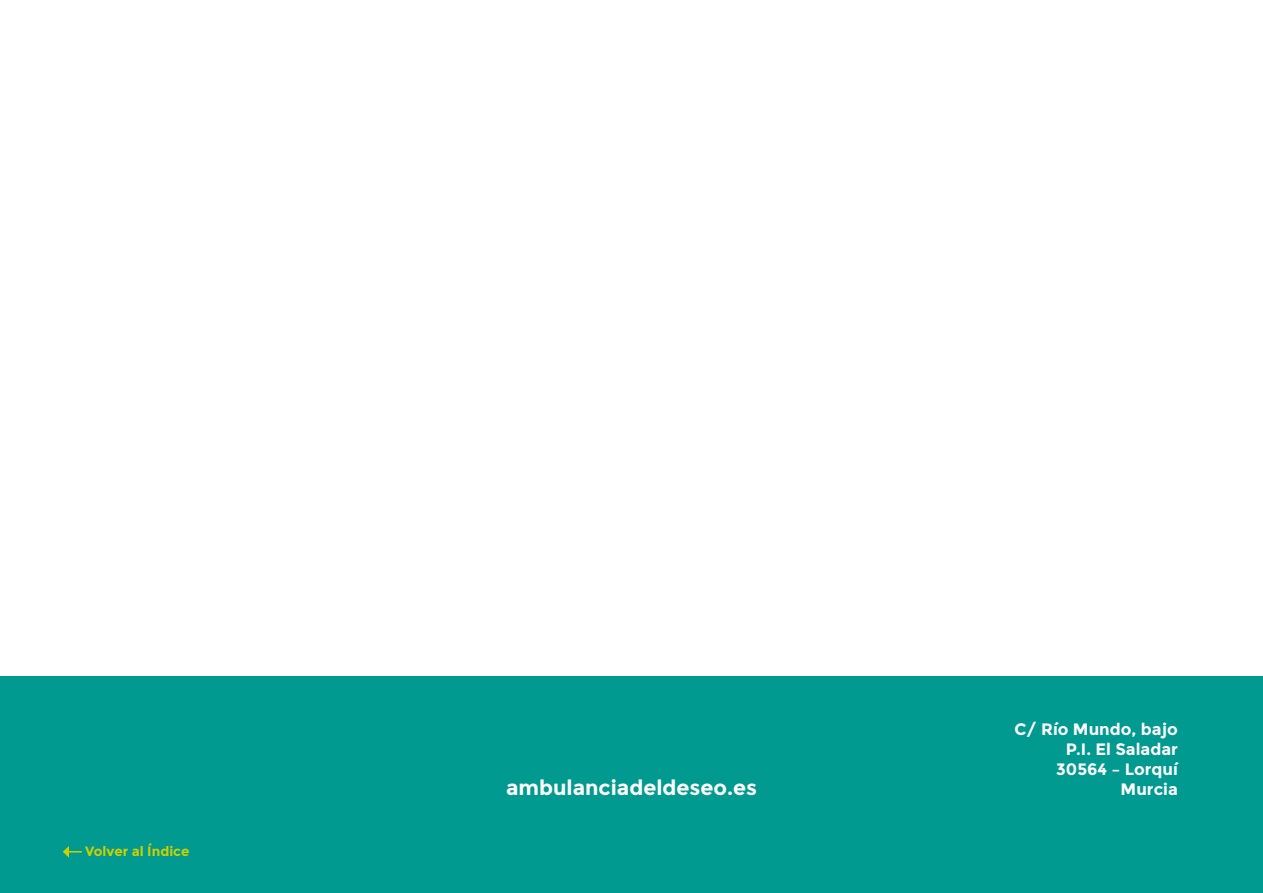
<style>
.page{position:relative;width:1263px;height:893px;background:#fff}
.page>*{position:absolute;margin:0;border:0;box-sizing:border-box;transform-origin:0 0}
.t1{font:700 21px "Montserrat";color:#fff}
.t2{font:700 16.5px/19.8px "Montserrat";color:#fff;text-align:right}
.t3{font:700 13.5px "Montserrat";color:#ccd000}
</style>
<div class="page">
<div style="left:0;top:676px;width:1263px;height:217px;background:#009a91"></div>
<svg style="left:63px;top:846px;width:19px;height:12px"></svg>
<p class="t3" style="left:85px;top:843px;width:106px">Volver al Índice</p>
<p class="t1" style="left:506px;top:775px;width:252px">ambulanciadeldeseo.es</p>
<p class="t2" style="left:1014px;top:720px;width:165px">C/ Río Mundo, bajo<br>P.I. El Saladar<br>30564 – Lorquí<br>Murcia</p>
</div>
